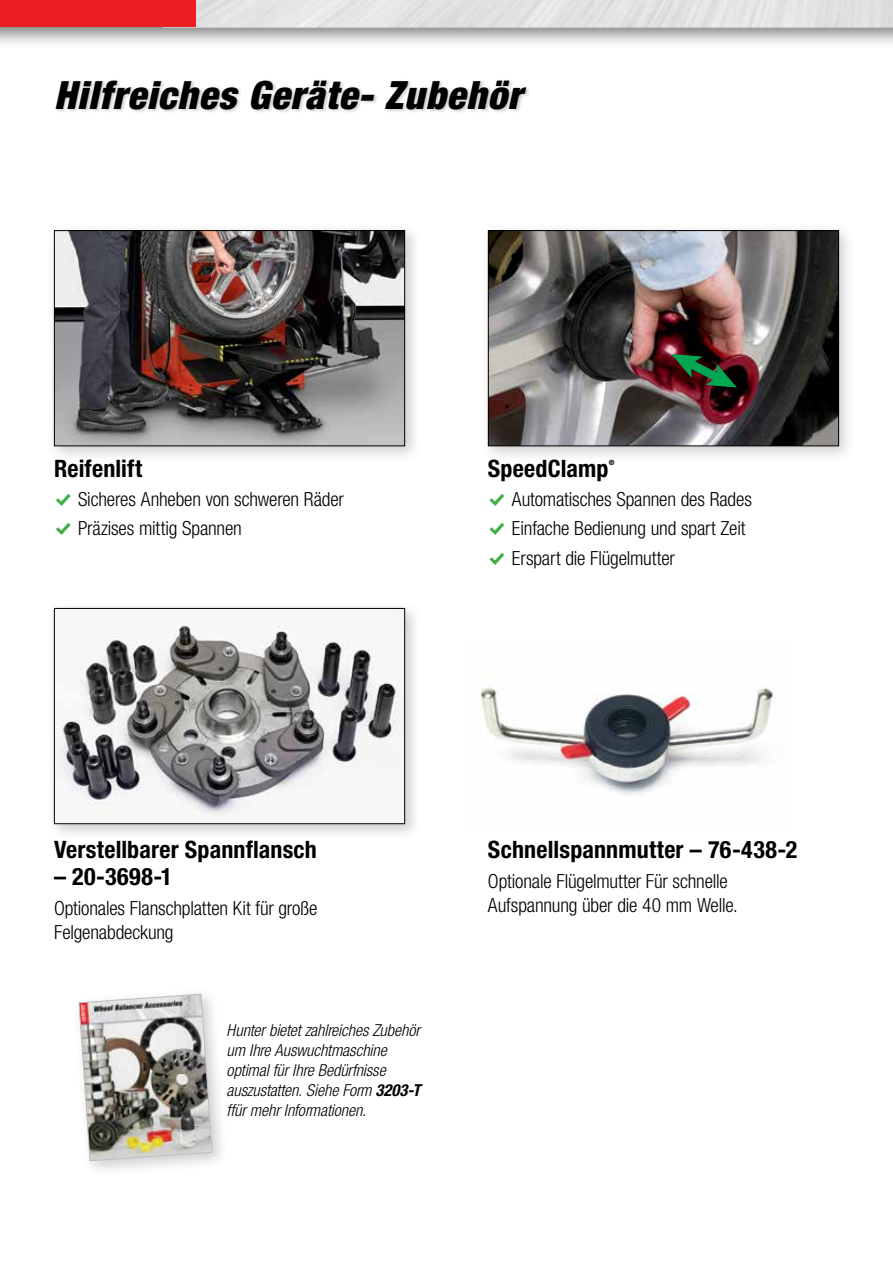
<style>
.page{position:relative;width:893px;height:1263px;background:#fff}
.page>*{position:absolute;margin:0;border:0;box-sizing:border-box;transform-origin:0 0}
.t1{font:italic 900 condensed 39px "Helvetica Neue LT Std";letter-spacing:.025em;color:#000}
.t2{font:700 condensed 24px "Helvetica Neue LT Std";letter-spacing:.01em;color:#000}
.t3{font:300 condensed 19.5px/29.2px "Helvetica Neue LT Std";letter-spacing:-.01em;color:#000}
.t4{font:italic 300 condensed 16.5px/19.8px "Helvetica Neue LT Std";letter-spacing:-.005em;color:#000}
.t5{font:700 condensed 7.2px "Helvetica Neue LT Std";color:#000}
.s1{font-family:"Modern Pictograms";font-weight:400;font-stretch:normal;font-size:21px;color:#41ad49}
.s2{font-weight:700}
</style>
<div class="page">
<div style="left:0;top:0;width:893px;height:49px;background:#000;opacity:.5"></div>
<div style="left:196px;top:0;width:697px;height:27px;background:#e2e3e4"></div>
<div style="left:0;top:0;width:196px;height:27px;background:#ed1d24"></div>
<img style="left:480px;top:686px;width:295px;height:110px">
<div style="left:55px;top:79px;width:476px;height:35px;background:#000;opacity:.2"></div>
<div style="left:47px;top:223px;width:375px;height:240px;background:#000;opacity:.2"></div>
<img style="left:56px;top:232px;width:347px;height:212px">
<div style="left:54px;top:230px;width:351px;height:216px;border:1px solid #000"></div>
<div style="left:481px;top:223px;width:375px;height:240px;background:#000;opacity:.2"></div>
<img style="left:490px;top:232px;width:347px;height:212px">
<div style="left:488px;top:230px;width:351px;height:216px;border:1px solid #000"></div>
<svg style="left:671px;top:354px;width:66px;height:33px;background:#2b3e24"></svg>
<div style="left:71px;top:987px;width:158px;height:190px;background:#000;opacity:.2"></div>
<img style="left:78px;top:993px;width:135px;height:168px">
<div style="left:47px;top:601px;width:375px;height:240px;background:#000;opacity:.2"></div>
<img style="left:56px;top:610px;width:347px;height:212px">
<div style="left:54px;top:608px;width:351px;height:216px;border:1px solid #000"></div>
<h1 class="t1" style="left:54px;top:71px;width:469px">Hilfreiches Geräte- Zubehör</h1>
<p class="t2" style="left:54px;top:454px;width:90px">Reifenlift</p>
<p class="t3" style="left:54px;top:484px;width:291px"><span class="s1">%</span> Sicheres Anheben von schweren Räder <span class="s1">%</span> Präzises mittig Spannen</p>
<p class="t2" style="left:488px;top:454px;width:122px">SpeedClamp</p>
<p class="t5" style="left:609px;top:458px;width:7px">®</p>
<p class="t3" style="left:488px;top:484px;width:265px"><span class="s1">%</span> Automatisches Spannen des Rades <span class="s1">%</span> Einfache Bedienung und spart Zeit <span class="s1">%</span> Erspart die Flügelmutter</p>
<p class="t2" style="left:54px;top:835px;width:264px">Verstellbarer Spannflansch</p>
<p class="t2" style="left:54px;top:862px;width:120px">– 20-3698-1</p>
<p class="t3" style="left:54px;top:896px;width:265px;line-height:23.4px">Optionales Flanschplatten Kit für große<br>Felgenabdeckung</p>
<p class="t4" style="left:227px;top:1021px;width:195px">Hunter bietet zahlreiches Zubehör um Ihre Auswuchtmaschine optimal für Ihre Bedürfnisse auszustatten. Siehe Form <span class="s2">3203-T </span>ffür mehr Informationen.</p>
<p class="t2" style="left:488px;top:835px;width:311px">Schnellspannmutter – 76-438-2</p>
<p class="t3" style="left:488px;top:869px;width:251px;line-height:23.4px">Optionale Flügelmutter Für schnelle<br>Aufspannung über die 40 mm Welle.</p>
</div>
